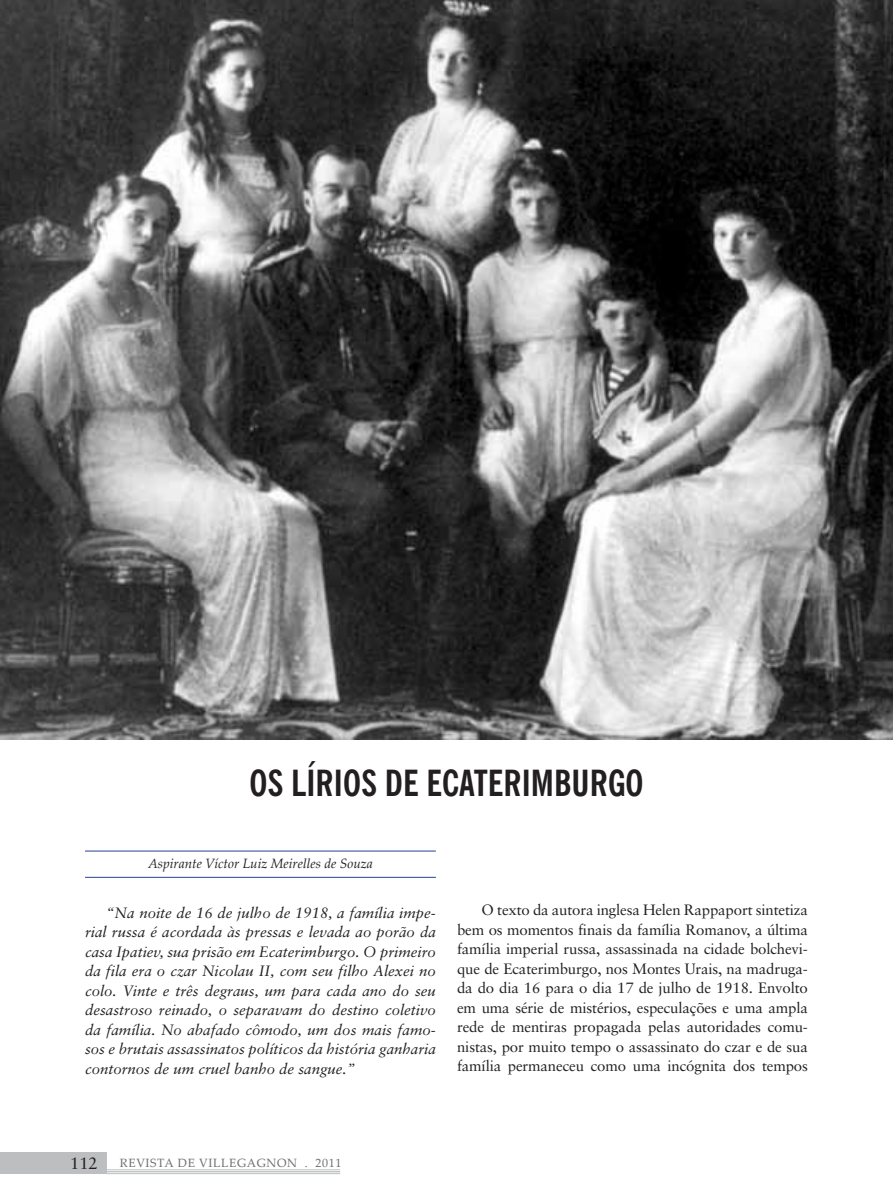
<style>
.page{position:relative;width:893px;height:1191px;background:#fff}
.page>*{position:absolute;margin:0;border:0;box-sizing:border-box;transform-origin:0 0}
.t1{font:700 condensed 36px "News Gothic BT";color:#231f20}
.t2{font:16.5px "Sabon";color:#231f20}
.t3{font:15px/19.5px "Sabon";letter-spacing:-.01em;color:#231f20;text-align:justify}
.t4{font:italic 15px/19.5px "Sabon";color:#231f20;text-align:justify}
.t5{font:italic 13.5px "Palatino Linotype";color:#231f20}
.t6{font:12px "Palatino Linotype";letter-spacing:.05em;color:#6d6f71}
</style>
<div class="page">
<div style="left:0;top:1152px;width:106px;height:22px;background:#bcbec0"></div>
<hr style="left:106px;top:1169px;width:234px;height:1px;background:#bcbec0">
<hr style="left:106px;top:1171px;width:234px;height:1px;background:#bcbec0">
<hr style="left:106px;top:1173px;width:234px;height:1px;background:#bcbec0">
<hr style="left:85px;top:850px;width:351px;height:1px;background:#25408f">
<hr style="left:85px;top:877px;width:351px;height:1px;background:#25408f">
<img style="left:0;top:0;width:893px;height:739px">
<h1 class="t1" style="left:249px;top:761px;width:396px">OS LÍRIOS DE ECATERIMBURGO</h1>
<p class="t5" style="left:148px;top:854px;width:226px">Aspirante Víctor Luiz Meirelles de Souza</p>
<p class="t4" style="left:85px;top:902px;width:352px;text-indent:21px">“Na noite de 16 de julho de 1918, a família impe&shy;rial russa é acordada às pressas e levada ao porão da casa Ipatiev, sua prisão em Ecaterimburgo. O primeiro da fila era o czar Nicolau II, com seu filho Alexei no colo. Vinte e três degraus, um para cada ano do seu desastroso reinado, o separavam do destino coletivo da família. No abafado cômodo, um dos mais famo&shy;sos e brutais assassinatos políticos da história ganharia contornos de um cruel banho de sangue.”</p>
<p class="t3" style="left:457px;top:900px;width:352px;text-indent:24px">O texto da autora inglesa Helen Rappaport sintetiza bem os momentos finais da família Romanov, a última família imperial russa, assassinada na cidade bolchevi&shy;que de Ecaterimburgo, nos Montes Urais, na madruga&shy;da do dia 16 para o dia 17 de julho de 1918. Envolto em uma série de mistérios, especulações e uma ampla rede de mentiras propagada pelas autoridades comu&shy;nistas, por muito tempo o assassinato do czar e de sua família permaneceu como uma incógnita dos tempos</p>
<p class="t2" style="left:70px;top:1153px;width:29px">112</p>
<p class="t6" style="left:120px;top:1154px;width:223px">REVISTA DE VILLEGAGNON . 2011</p>
</div>
